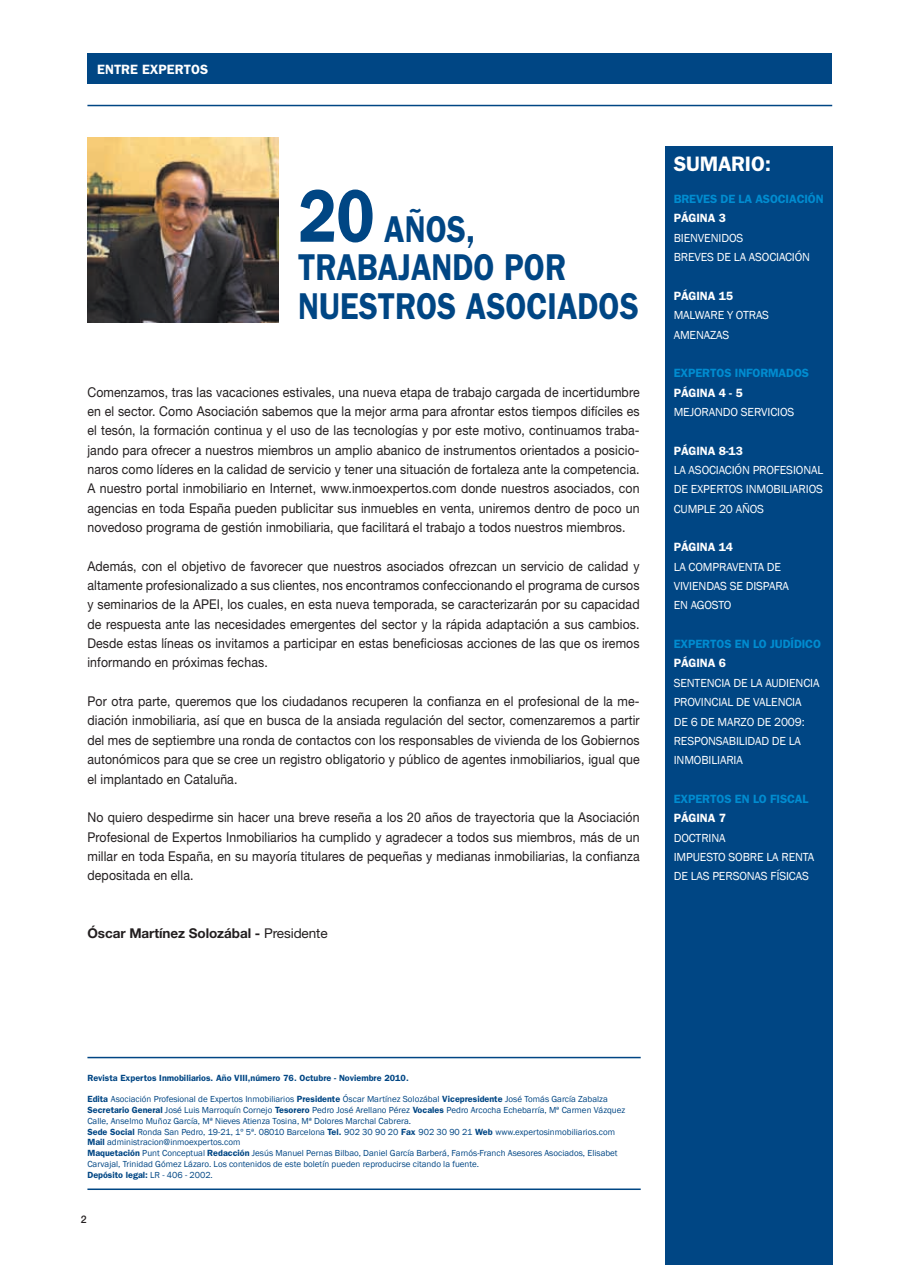
<style>
.page{position:relative;width:897px;height:1265px;background:#fff}
.page>*{position:absolute;margin:0;border:0;box-sizing:border-box;transform-origin:0 0}
.t1{font:600 37.5px/38.7px "Franklin Gothic";color:#004684;scale:.85 1}
.t2{font:600 21px "Franklin Gothic";letter-spacing:-.01em;color:#fff}
.t3{font:13.5px/19.4px "Helvetica Neue LT Std";letter-spacing:.01em;color:#231f20;text-align:justify;scale:.91 1}
.t4{font:700 13.5px "Helvetica Neue LT Std";letter-spacing:-.005em;color:#231f20}
.t5{font:600 13.5px "Franklin Gothic";color:#fff}
.t6{font:12px/19.4px "Franklin Gothic";letter-spacing:-.01em;color:#fff}
.t7{font:600 12px "Franklin Gothic";letter-spacing:-.01em;color:#008cd0}
.t8{font:600 12px "Franklin Gothic";letter-spacing:-.01em;color:#fff}
.t9{font:500 10.5px "Helvetica Neue LT Std";color:#231f20}
.t10{font:9px/10.8px "Franklin Gothic";color:#004684}
.t11{font:600 9px "Franklin Gothic";color:#004684}
.s1{font-size:75px}
.s2{font-weight:400}
.s3{font-weight:600}
</style>
<div class="page">
<div style="left:87px;top:53px;width:744px;height:30px;background:#004684"></div>
<hr style="left:87px;top:105px;width:744px;height:1px;background:#004684">
<img style="left:87px;top:138px;width:192px;height:185px">
<div style="left:665px;top:146px;width:166px;height:1119px;background:#004684"></div>
<hr style="left:87px;top:1057px;width:553px;height:1px;background:#004684">
<hr style="left:87px;top:1188px;width:553px;height:2px;background:#004684">
<p class="t5" style="left:97px;top:64px;width:112px">ENTRE EXPERTOS</p>
<h1 class="t1" style="left:298px;top:213px;width:402px"><span class="s1">20</span> AÑOS,<br>TRABAJANDO POR<br>NUESTROS ASOCIADOS</h1>
<p class="t3" style="left:87px;top:383px;width:608px">Comenzamos, tras las vacaciones estivales, una nueva etapa de trabajo cargada de incertidumbre en el sector. Como Asociación sabemos que la mejor arma para afrontar estos tiempos difíciles es el tesón, la formación continua y el uso de las tecnologías y por este motivo, continuamos traba&shy;jando para ofrecer a nuestros miembros un amplio abanico de instrumentos orientados a posicio&shy;naros como líderes en la calidad de servicio y tener una situación de fortaleza ante la competencia.<br>A nuestro portal inmobiliario en Internet, www.inmoexpertos.com donde nuestros asociados, con agencias en toda España pueden publicitar sus inmuebles en venta, uniremos dentro de poco un novedoso programa de gestión inmobiliaria, que facilitará el trabajo a todos nuestros miembros.</p>
<p class="t3" style="left:87px;top:558px;width:608px">Además, con el objetivo de favorecer que nuestros asociados ofrezcan un servicio de calidad y altamente profesionalizado a sus clientes, nos encontramos confeccionando el programa de cursos y seminarios de la APEI, los cuales, en esta nueva temporada, se caracterizarán por su capacidad de respuesta ante las necesidades emergentes del sector y la rápida adaptación a sus cambios.<br>Desde estas líneas os invitamos a participar en estas beneficiosas acciones de las que os iremos informando en próximas fechas.</p>
<p class="t3" style="left:87px;top:693px;width:608px">Por otra parte, queremos que los ciudadanos recuperen la confianza en el profesional de la me&shy;diación inmobiliaria, así que en busca de la ansiada regulación del sector, comenzaremos a partir del mes de septiembre una ronda de contactos con los responsables de vivienda de los Gobiernos autonómicos para que se cree un registro obligatorio y público de agentes inmobiliarios, igual que el implantado en Cataluña.</p>
<p class="t3" style="left:87px;top:809px;width:608px">No quiero despedirme sin hacer una breve reseña a los 20 años de trayectoria que la Asociación Profesional de Expertos Inmobiliarios ha cumplido y agradecer a todos sus miembros, más de un millar en toda España, en su mayoría titulares de pequeñas y medianas inmobiliarias, la confianza depositada en ella.</p>
<p class="t4" style="left:87px;top:929px;width:242px">Óscar Martínez Solozábal - <span class="s2">Presidente</span></p>
<h2 class="t2" style="left:673px;top:157px;width:99px">SUMARIO:</h2>
<p class="t7" style="left:673px;top:195px;width:151px">BREVES DE LA ASOCIACIÓN</p>
<p class="t8" style="left:673px;top:214px;width:54px">PÁGINA 3</p>
<p class="t6" style="left:673px;top:228px;width:138px">BIENVENIDOS<br>BREVES DE LA ASOCIACIÓN</p>
<p class="t8" style="left:673px;top:291px;width:61px">PÁGINA 15</p>
<p class="t6" style="left:673px;top:305px;width:97px">MALWARE Y OTRAS<br>AMENAZAS</p>
<p class="t7" style="left:673px;top:369px;width:137px">EXPERTOS INFORMADOS</p>
<p class="t8" style="left:673px;top:388px;width:70px">PÁGINA 4 - 5</p>
<p class="t6" style="left:673px;top:402px;width:122px">MEJORANDO SERVICIOS</p>
<p class="t8" style="left:673px;top:446px;width:71px">PÁGINA 8-13</p>
<p class="t6" style="left:673px;top:460px;width:151px;text-align:justify">LA ASOCIACIÓN PROFESIONAL DE EXPERTOS INMOBILIARIOS CUMPLE 20 AÑOS</p>
<p class="t8" style="left:673px;top:543px;width:61px">PÁGINA 14</p>
<p class="t6" style="left:673px;top:557px;width:117px">LA COMPRAVENTA DE<br>VIVIENDAS SE DISPARA<br>EN AGOSTO</p>
<p class="t7" style="left:673px;top:640px;width:149px">EXPERTOS EN LO JUDÍDICO</p>
<p class="t8" style="left:673px;top:659px;width:54px">PÁGINA 6</p>
<p class="t6" style="left:673px;top:673px;width:147px">SENTENCIA DE LA AUDIENCIA<br>PROVINCIAL DE VALENCIA<br>DE 6 DE MARZO DE 2009:<br>RESPONSABILIDAD DE LA<br>INMOBILIARIA</p>
<p class="t7" style="left:673px;top:795px;width:136px">EXPERTOS EN LO FISCAL</p>
<p class="t8" style="left:673px;top:814px;width:54px">PÁGINA 7</p>
<p class="t6" style="left:673px;top:828px;width:142px">DOCTRINA<br>IMPUESTO SOBRE LA RENTA<br>DE LAS PERSONAS FÍSICAS</p>
<p class="t11" style="left:87px;top:1074px;width:323px">Revista Expertos Inmobiliarios. Año VIII,número 76. Octubre - Noviembre 2010.</p>
<p class="t10" style="left:87px;top:1094px;width:539px"><span class="s3">Edita</span> Asociación Profesional de Expertos Inmobiliarios <span class="s3">Presidente</span> Óscar Martínez Solozábal <span class="s3">Vicepresidente</span> José Tomás García Zabalza <span class="s3">Secretario General</span> José Luis Marroquín Cornejo <span class="s3">Tesorero</span> Pedro José Arellano Pérez <span class="s3">Vocales</span> Pedro Arcocha Echebarría, Mª Carmen Vázquez Calle, Anselmo Muñoz García, Mª Nieves Atienza Tosina, Mª Dolores Marchal Cabrera.<br><span class="s3">Sede Social</span> Ronda San Pedro, 19-21, 1º 5ª. 08010 Barcelona <span class="s3">Tel.</span> 902 30 90 20 <span class="s3">Fax</span> 902 30 90 21 <span class="s3">Web</span> www.expertosinmobiliarios.com <span class="s3">Mail</span> administracion@inmoexpertos.com<br><span class="s3">Maquetación</span> Punt Conceptual <span class="s3">Redacción</span> Jesús Manuel Pernas Bilbao, Daniel García Barberá, Farnós-Franch Asesores Asociados, Elisabet Carvajal, Trinidad Gómez Lázaro. Los contenidos de este boletín pueden reproducirse citando la fuente.<br><span class="s3">Depósito legal:</span> LR - 406 - 2002.</p>
<p class="t9" style="left:81px;top:1215px;width:7px">2</p>
</div>
